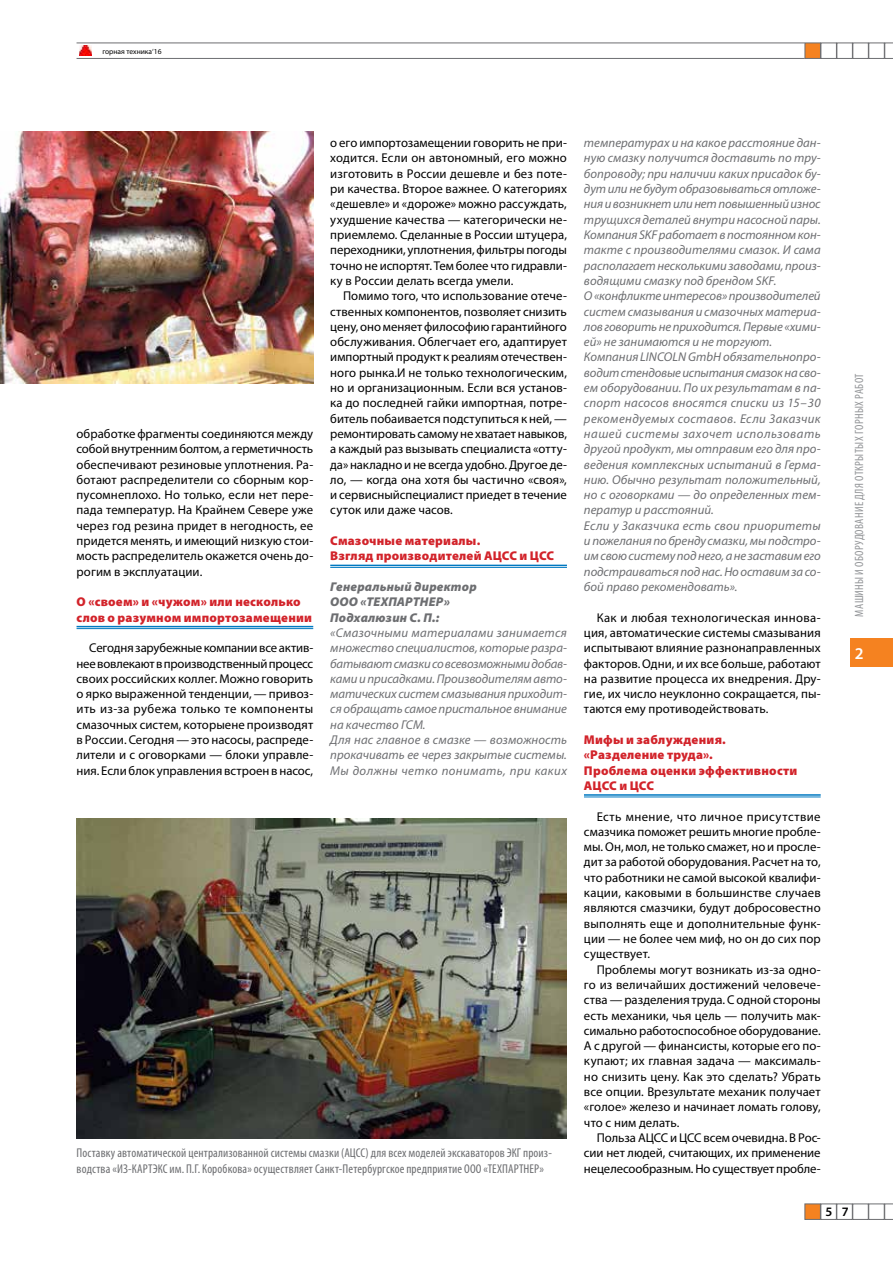
<style>
.page{position:relative;width:893px;height:1276px;background:#fff}
.page>*{position:absolute;margin:0;border:0;box-sizing:border-box;transform-origin:0 0}
.t1{font:600 16.5px "Myriad Pro";color:#fff}
.t2{font:600 12.9px "Myriad Pro";color:#000}
.t3{font:12.75px/15.3px "Myriad Pro";letter-spacing:.005em;color:#000;text-align:justify}
.t4{font:italic 12.75px/15.3px "Myriad Pro";color:#6d6e71}
.t5{font:condensed 12.75px/15.3px "Myriad Pro";letter-spacing:.01em;color:#6d6e71}
.t6{font:900 12.75px/15.3px "Myriad Pro";letter-spacing:.015em;color:#d2232a}
.t7{font:italic 900 12.75px/15.3px "Myriad Pro";letter-spacing:.015em;color:#6d6e71}
.t8{font:condensed 12px "Myriad Pro";letter-spacing:.025em;color:#939598}
.t9{font:7.5px "Myriad Pro";color:#000}
</style>
<div class="page">
<hr style="left:77px;top:43px;width:728px;height:1px;background:#6d6e71">
<hr style="left:77px;top:58px;width:728px;height:1px;background:#6d6e71">
<svg style="left:80px;top:46px;width:12px;height:10px"></svg>
<div style="left:821px;top:43px;width:16px;height:16px;border:1px solid #6d6e71"></div>
<div style="left:837px;top:43px;width:16px;height:16px;border:1px solid #6d6e71"></div>
<div style="left:853px;top:43px;width:16px;height:16px;border:1px solid #6d6e71"></div>
<div style="left:869px;top:43px;width:15px;height:16px;border:1px solid #6d6e71"></div>
<svg style="left:884px;top:43px;width:9px;height:16px"></svg>
<div style="left:805px;top:1203px;width:16px;height:16px;background:#f58220;border:1px solid #6d6e71"></div>
<div style="left:821px;top:1203px;width:16px;height:16px;border:1px solid #6d6e71"></div>
<div style="left:852px;top:1203px;width:16px;height:16px;border:1px solid #6d6e71"></div>
<div style="left:868px;top:1203px;width:16px;height:16px;border:1px solid #6d6e71"></div>
<svg style="left:884px;top:1203px;width:9px;height:16px"></svg>
<div style="left:805px;top:43px;width:16px;height:16px;background:#f58220;border:1px solid #6d6e71"></div>
<div style="left:850px;top:638px;width:43px;height:29px;background:#f58220"></div>
<hr style="left:77px;top:626px;width:236px;height:1px;background:#0079c1">
<hr style="left:77px;top:628px;width:236px;height:1px;background:#0079c1">
<hr style="left:330px;top:564px;width:237px;height:2px;background:#0079c1">
<hr style="left:330px;top:567px;width:237px;height:1px;background:#0079c1">
<hr style="left:584px;top:794px;width:237px;height:1px;background:#0079c1">
<hr style="left:584px;top:796px;width:237px;height:1px;background:#0079c1">
<img style="left:0;top:132px;width:313px;height:252px">
<img style="left:77px;top:819px;width:490px;height:319px">
<p class="t9" style="left:102px;top:47px;width:61px">горная техника‘16</p>
<p class="t3" style="left:77px;top:426px;width:238px">обработке фрагменты соединяются между собой внутренним болтом, а герметичность обеспечивают резиновые уплотнения. Ра‑ ботают распределители со сборным кор‑ пусомнеплохо. Но только, если нет пере‑ пада температур. На Крайнем Севере уже через год резина придет в негодность, ее придется менять, и имеющий низкую стои‑ мость распределитель окажется очень до‑ рогим в эксплуатации.</p>
<p class="t6" style="left:77px;top:594px;width:237px">О «своем» и «чужом» или несколько слов о разумном импортозамещении</p>
<p class="t3" style="left:77px;top:640px;width:238px;text-indent:13px">Сегодня зарубежные компании все актив‑ нее вовлекают в производственный процесс своих российских коллег. Можно говорить о ярко выраженной тенденции, — привоз‑ ить из‑за рубежа только те компоненты смазочных систем, которыене производят в России. Сегодня — это насосы, распреде‑ лители и с оговорками — блоки управле‑ ния. Если блок управления встроен в насос,</p>
<p class="t3" style="left:330px;top:135px;width:238px">о его импортозамещении говорить не при‑ ходится. Если он автономный, его можно изготовить в России дешевле и без поте‑ ри качества. Второе важнее. О категориях «дешевле» и «дороже» можно рассуждать, ухудшение качества — категорически не‑ приемлемо. Сделанные в России штуцера, переходники, уплотнения, фильтры погоды точно не испортят. Тем более что гидравли‑ ку в России делать всегда умели.</p>
<p class="t3" style="left:330px;top:288px;width:238px;text-indent:13px">Помимо того, что использование отече‑ ственных компонентов, позволяет снизить цену, оно меняет философию гарантийного обслуживания. Облегчает его, адаптирует импортный продукт к реалиям отечествен‑ ного рынка.И не только технологическим, но и организационным. Если вся установ‑ ка до последней гайки импортная, потре‑ битель побаивается подступиться к ней, — ремонтировать самому не хватает навыков, а каждый раз вызывать специалиста «отту‑ да» накладно и не всегда удобно. Другое де‑ ло, — когда она хотя бы частично «своя», и сервисныйспециалист приедет в течение суток или даже часов.</p>
<p class="t6" style="left:330px;top:533px;width:226px">Смазочные материалы.<br>Взгляд производителей АЦСС и ЦСС</p>
<p class="t7" style="left:330px;top:579px;width:148px">Генеральный директор<br>ООО «ТЕХПАРТНЕР»<br>Подхалюзин С. П.:</p>
<p class="t4" style="left:330px;top:625px;width:238px">«Смазочными материалами занимается множество специалистов, которые разра‑ батывают смазки со всевозможными добав‑ ками и присадками. Производителям авто‑ матических систем смазывания приходит‑ ся обращать самое пристальное внимание на качество ГСМ.<br>Для нас главное в смазке — возможность прокачивать ее через закрытые системы.<br>Мы должны четко понимать, при каких</p>
<p class="t5" style="left:77px;top:1145px;width:477px">Поставку автоматической централизованной системы смазки (АЦСС) для всех моделей экскаваторов ЭКГ произ&shy;водства «ИЗ-КАРТЭКС им. П.Г. Коробкова» осуществляет Санкт-Петербургское предприятие ООО «ТЕХПАРТНЕР»</p>
<p class="t4" style="left:584px;top:135px;width:238px">температурах и на какое расстояние дан‑ ную смазку получится доставить по тру‑ бопроводу; при наличии каких присадок бу‑ дут или не будут образовываться отложе‑ ния и возникнет или нет повышенный износ трущихся деталей внутри насосной пары.<br>Компания SKF работает в постоянном кон‑ такте с производителями смазок. И сама располагает несколькими заводами, произ‑ водящими смазку под брендом SKF.<br>О «конфликте интересов» производителей систем смазывания и смазочных материа‑ лов говорить не приходится. Первые «хими‑ ей» не занимаются и не торгуют.<br>Компания LINCOLN GmbH обязательнопро‑ водит стендовые испытания смазок на сво‑ ем оборудовании. По их результатам в па‑ спорт насосов вносятся списки из 15–30 рекомендуемых составов. Если Заказчик нашей системы захочет использовать другой продукт, мы отправим его для про‑ ведения комплексных испытаний в Герма‑ нию. Обычно результат положительный, но с оговорками — до определенных тем‑ ператур и расстояний.<br>Если у Заказчика есть свои приоритеты и пожелания по бренду смазки, мы подстро‑ им свою систему под него, а не заставим его подстраиваться под нас. Но оставим за со‑ бой право рекомендовать».</p>
<p class="t3" style="left:584px;top:609px;width:238px;text-indent:13px">Как и любая технологическая иннова‑ ция, автоматические системы смазывания испытывают влияние разнонаправленных факторов. Одни, и их все больше, работают на развитие процесса их внедрения. Дру‑ гие, их число неуклонно сокращается, пы‑ таются ему противодействовать.</p>
<p class="t6" style="left:584px;top:732px;width:215px">Мифы и заблуждения. «Разделение труда».<br>Проблема оценки эффективности<br>АЦСС и ЦСС</p>
<p class="t3" style="left:584px;top:808px;width:238px;text-indent:13px">Есть мнение, что личное присутствие смазчика поможет решить многие пробле‑ мы. Он, мол, не только смажет, но и просле‑ дит за работой оборудования. Расчет на то, что работники не самой высокой квалифи‑ кации, каковыми в большинстве случаев являются смазчики, будут добросовестно выполнять еще и дополнительные функ‑ ции — не более чем миф, но он до сих пор существует.</p>
<p class="t3" style="left:584px;top:961px;width:238px;text-indent:13px">Проблемы могут возникать из‑за одно‑ го из величайших достижений человече‑ ства — разделения труда. С одной стороны есть механики, чья цель — получить мак‑ симально работоспособное оборудование.<br>А с другой — финансисты, которые его по‑ купают; их главная задача — максималь‑ но снизить цену. Как это сделать? Убрать все опции. Врезультате механик получает «голое» железо и начинает ломать голову, что с ним делать.</p>
<p class="t3" style="left:584px;top:1129px;width:238px;text-indent:13px">Польза АЦСС и ЦСС всем очевидна. В Рос‑ сии нет людей, считающих, их применение нецелесообразным. Но существует пробле‑</p>
<p class="t8" style="left:852px;top:616px;width:244px;rotate:-90deg">машины и оборудование для открытых горных работ</p>
<p class="t1" style="left:855px;top:642px;width:10px">2</p>
<p class="t2" style="left:825px;top:1203px;width:25px">5 7</p>
</div>
